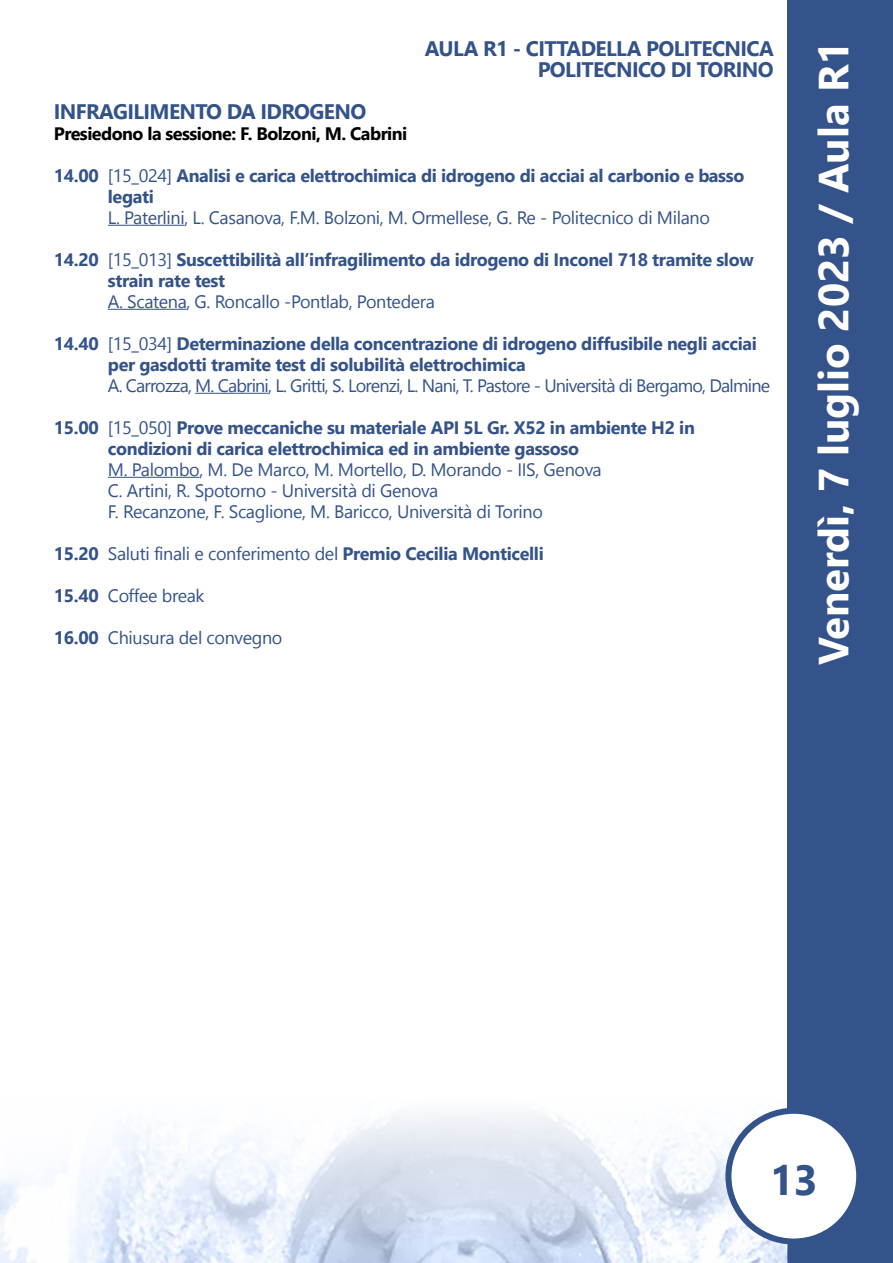
<style>
.page{position:relative;width:893px;height:1263px;background:#fff}
.page>*{position:absolute;margin:0;border:0;box-sizing:border-box;transform-origin:0 0}
.t1{font:700 42px "Nirmala UI";color:#fff}
.t2{font:700 42px "Nirmala UI";color:#34538a}
.t3{font:700 21px/21px "Nirmala UI";letter-spacing:-.03em;color:#34538a;text-align:right}
.t4{font:700 18px/21px "Nirmala UI";letter-spacing:-.02em;color:#34538a}
.t5{font:18px/21px "Nirmala UI";letter-spacing:-.02em;color:#34538a}
.t6{font:18px "Nirmala UI";letter-spacing:-.045em;color:#34538a}
.t7{font:700 18px "Nirmala UI";letter-spacing:-.03em;color:#000}
.s1{font-weight:400}
.s2{font-weight:700}
</style>
<div class="page">
<div style="left:788px;top:0;width:105px;height:1263px;background:#34538a"></div>
<img style="left:0;top:1087px;width:788px;height:176px">
<div style="left:728px;top:1111px;width:131px;height:130px;background:#fff;border-radius:50%"></div>
<div style="left:725px;top:1108px;width:137px;height:136px;border:6px solid #34538a;border-radius:50%"></div>
<hr style="left:108px;top:225px;width:76px;height:1px;background:#34538a">
<hr style="left:108px;top:309px;width:78px;height:1px;background:#34538a">
<hr style="left:195px;top:393px;width:73px;height:1px;background:#34538a">
<hr style="left:108px;top:477px;width:91px;height:1px;background:#34538a">
<p class="t3" style="left:425px;top:37px;width:351px">AULA R1 - CITTADELLA POLITECNICA<br>POLITECNICO DI TORINO</p>
<p class="t3" style="left:54px;top:100px;width:314px">INFRAGILIMENTO DA IDROGENO</p>
<p class="t7" style="left:54px;top:118px;width:355px">Presiedono la sessione: F. Bolzoni, M. Cabrini</p>
<p class="t4" style="left:108px;top:164px;width:638px;text-indent:-54px">14.00 <span class="s1">[15_024]</span> Analisi e carica elettrochimica di idrogeno di acciai al carbonio e basso legati</p>
<p class="t5" style="left:108px;top:206px;width:603px">L. Paterlini, L. Casanova, F.M. Bolzoni, M. Ormellese, G. Re - Politecnico di Milano</p>
<p class="t4" style="left:108px;top:248px;width:647px;text-indent:-54px">14.20 <span class="s1">[15_013]</span> Suscettibilità all’infragilimento da idrogeno di Inconel 718 tramite slow strain rate test</p>
<p class="t5" style="left:108px;top:290px;width:329px">A. Scatena, G. Roncallo -Pontlab, Pontedera</p>
<p class="t4" style="left:108px;top:332px;width:650px;text-indent:-54px">14.40 <span class="s1">[15_034]</span> Determinazione della concentrazione di idrogeno diffusibile negli acciai per gasdotti tramite test di solubilità elettrochimica</p>
<p class="t6" style="left:108px;top:371px;width:664px">A. Carrozza, M. Cabrini, L. Gritti, S. Lorenzi, L. Nani, T. Pastore - Università di Bergamo, Dalmine</p>
<p class="t4" style="left:108px;top:416px;width:589px;text-indent:-54px">15.00 <span class="s1">[15_050]</span> Prove meccaniche su materiale API 5L Gr. X52 in ambiente H2 in condizioni di carica elettrochimica ed in ambiente gassoso</p>
<p class="t5" style="left:108px;top:458px;width:495px">M. Palombo, M. De Marco, M. Mortello, D. Morando - IIS, Genova<br>C. Artini, R. Spotorno - Università di Genova<br>F. Recanzone, F. Scaglione, M. Baricco, Università di Torino</p>
<p class="t4" style="left:54px;top:542px;width:491px">15.20 <span class="s1">Saluti finali e conferimento del</span> Premio Cecilia Monticelli</p>
<p class="t5" style="left:54px;top:584px;width:152px"><span class="s2">15.40</span> Coffee break</p>
<p class="t5" style="left:54px;top:626px;width:230px"><span class="s2">16.00</span> Chiusura del convegno</p>
<h1 class="t1" style="left:799px;top:665px;width:626px;rotate:-90deg">Venerdì, 7 luglio 2023 / Aula R1</h1>
<h1 class="t2" style="left:770px;top:1146px;width:50px">13</h1>
</div>
